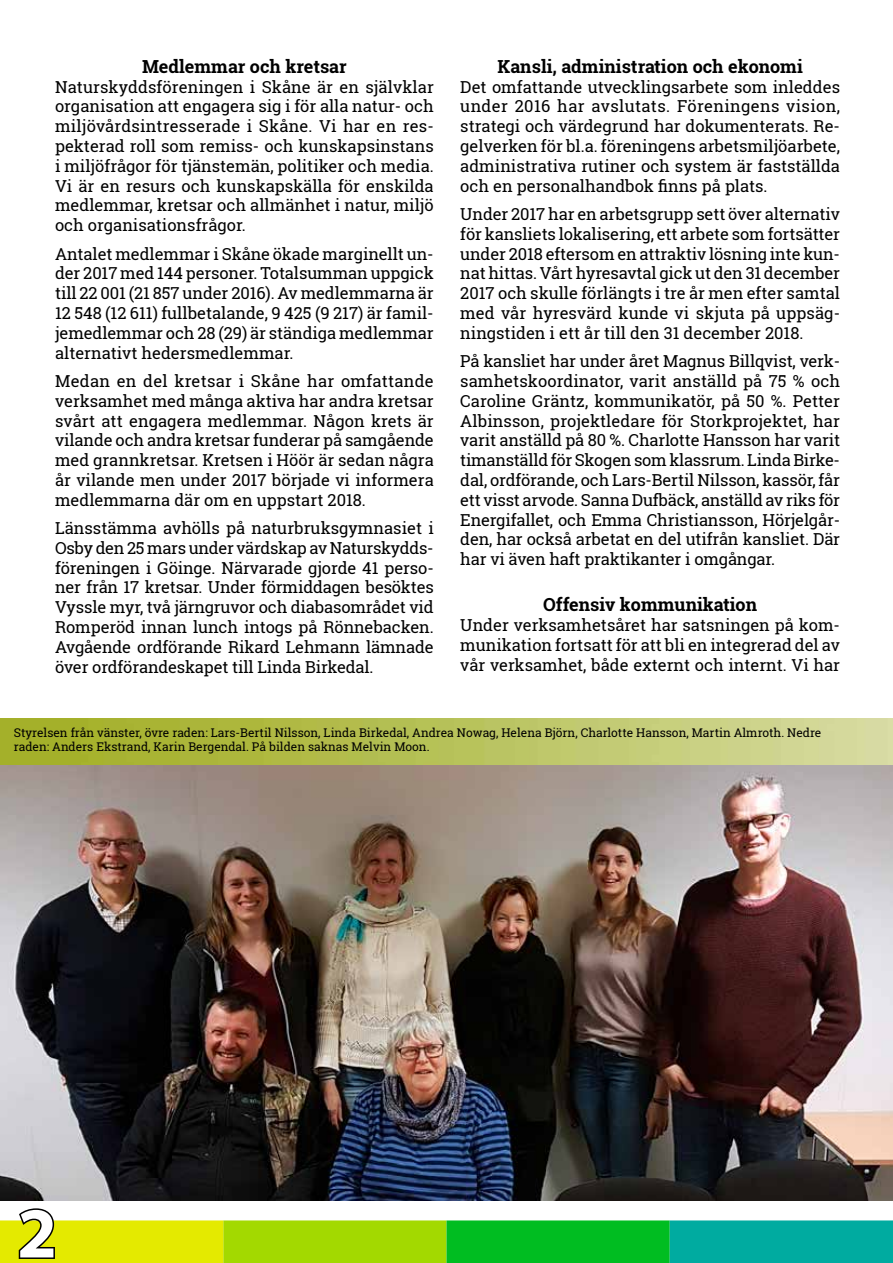
<style>
.page{position:relative;width:893px;height:1263px;background:#fff}
.page>*{position:absolute;margin:0;border:0;box-sizing:border-box;transform-origin:0 0}
.t1{font:700 72px "Myriad Pro";color:#fff}
.t2{font:700 18px "Roboto Slab PRINT";color:#000}
.t3{font:16.5px/19.8px "Roboto Slab PRINT";color:#000;text-align:justify}
.t4{font:12px/14.4px "Roboto Slab PRINT";color:#000}
</style>
<div class="page">
<div style="left:223px;top:1220px;width:223px;height:43px;background:#a3d900;border:2px solid #a3d900"></div>
<div style="left:446px;top:1220px;width:224px;height:43px;background:#00bd21;border:2px solid #00bd21"></div>
<div style="left:670px;top:1220px;width:223px;height:43px;background:#00aba0;border:2px solid #00aba0"></div>
<div style="left:0;top:1220px;width:223px;height:43px;background:#e4ea00;border:2px solid #e4ea00"></div>
<svg style="left:16px;top:1208px;width:40px;height:51px"></svg>
<img style="left:0;top:719px;width:893px;height:481px">
<p class="t2" style="left:142px;top:54px;width:206px">Medlemmar och kretsar</p>
<p class="t3" style="left:55px;top:77px;width:380px">Naturskyddsföreningen i Skåne är en självklar organisation att engagera sig i för alla natur- och miljövårdsintresserade i Skåne. Vi har en res&shy;pekterad roll som remiss- och kunskapsinstans i miljöfrågor för tjänstemän, politiker och media.<br>Vi är en resurs och kunskapskälla för enskilda medlemmar, kretsar och allmänhet i natur, miljö och organisationsfrågor.</p>
<p class="t3" style="left:55px;top:243px;width:380px">Antalet medlemmar i Skåne ökade marginellt un&shy;der 2017 med 144 personer. Totalsumman uppgick till 22 001 (21 857 under 2016). Av medlemmarna är 12 548 (12 611) fullbetalande, 9 425 (9 217) är famil&shy;jemedlemmar och 28 (29) är ständiga medlemmar alternativt hedersmedlemmar.</p>
<p class="t3" style="left:55px;top:371px;width:380px">Medan en del kretsar i Skåne har omfattande verksamhet med många aktiva har andra kretsar svårt att engagera medlemmar. Någon krets är vilande och andra kretsar funderar på samgående med grannkretsar. Kretsen i Höör är sedan några år vilande men under 2017 började vi informera medlemmarna där om en uppstart 2018.</p>
<p class="t3" style="left:55px;top:518px;width:380px">Länsstämma avhölls på naturbruksgymnasiet i Osby den 25 mars under värdskap av Naturskydds&shy;föreningen i Göinge. Närvarade gjorde 41 perso&shy;ner från 17 kretsar. Under förmiddagen besöktes Vyssle myr, två järngruvor och diabasområdet vid Romperöd innan lunch intogs på Rönnebacken.<br>Avgående ordförande Rikard Lehmann lämnade över ordförandeskapet till Linda Birkedal.</p>
<p class="t2" style="left:498px;top:54px;width:307px">Kansli, administration och ekonomi</p>
<p class="t3" style="left:460px;top:77px;width:381px">Det omfattande utvecklingsarbete som inleddes under 2016 har avslutats. Föreningens vision, strategi och värdegrund har dokumenterats. Re&shy;gelverken för bl.a. föreningens arbetsmiljöarbete, administrativa rutiner och system är fastställda och en personalhandbok finns på plats.</p>
<p class="t3" style="left:460px;top:204px;width:381px">Under 2017 har en arbetsgrupp sett över alternativ för kansliets lokalisering, ett arbete som fortsätter under 2018 eftersom en attraktiv lösning inte kun&shy;nat hittas. Vårt hyresavtal gick ut den 31 december 2017 och skulle förlängts i tre år men efter samtal med vår hyresvärd kunde vi skjuta på uppsäg&shy;ningstiden i ett år till den 31 december 2018.</p>
<p class="t3" style="left:460px;top:351px;width:381px">På kansliet har under året Magnus Billqvist, verk&shy;samhetskoordinator, varit anställd på 75 % och Caroline Gräntz, kommunikatör, på 50 %. Petter Albinsson, projektledare för Storkprojektet, har varit anställd på 80 %. Charlotte Hansson har varit timanställd för Skogen som klassrum. Linda Birke&shy;dal, ordförande, och Lars-Bertil Nilsson, kassör, får ett visst arvode. Sanna Dufbäck, anställd av riks för Energifallet, och Emma Christiansson, Hörjelgår&shy;den, har också arbetat en del utifrån kansliet. Där har vi även haft praktikanter i omgångar.</p>
<p class="t2" style="left:543px;top:593px;width:215px">Offensiv kommunikation</p>
<p class="t3" style="left:460px;top:615px;width:381px">Under verksamhetsåret har satsningen på kom&shy;munikation fortsatt för att bli en integrerad del av vår verksamhet, både externt och internt. Vi har</p>
<p class="t4" style="left:14px;top:725px;width:809px">Styrelsen från vänster, övre raden: Lars-Bertil Nilsson, Linda Birkedal, Andrea Nowag, Helena Björn, Charlotte Hansson, Martin Almroth. Nedre raden: Anders Ekstrand, Karin Bergendal. På bilden saknas Melvin Moon.</p>
<h1 class="t1" style="left:17px;top:1186px;width:41px">2</h1>
</div>
